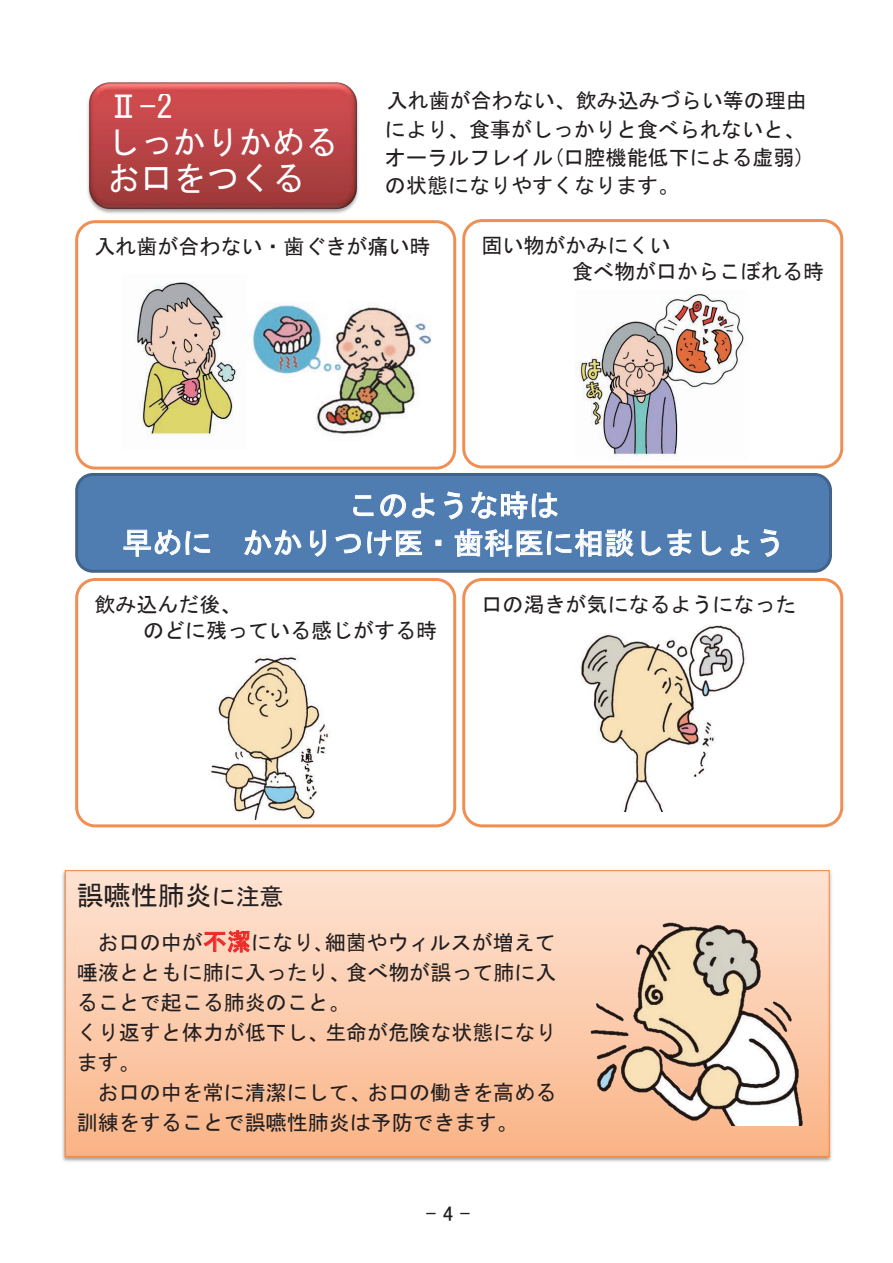
<style>
.page{position:relative;width:893px;height:1263px;background:#fff}
.page>*{position:absolute;margin:0;border:0;box-sizing:border-box;transform-origin:0 0}
.t1{font:33px/35.8px "MS Gothic";color:#fff}
.t2{font:30px/37.5px "MS Gothic";color:#fff;text-align:center}
.t3{font:27px "MS Gothic";color:#231f20}
.t4{font:21px/30px "MS Gothic";color:#231f20}
.t5{font:21px "MS P Gothic";color:#231f20}
.s1{font-size:24px}
.s2{font-size:24px;color:#ee2a29}
</style>
<div class="page">
<img style="left:87px;top:82px;width:272px;height:132px">
<div style="left:75px;top:220px;width:381px;height:250px;border:3px solid #f08f54;border-radius:19px"></div>
<div style="left:462px;top:219px;width:381px;height:249px;border:3px solid #f08f54;border-radius:19px"></div>
<div style="left:75px;top:578px;width:381px;height:249px;border:3px solid #f08f54;border-radius:19px"></div>
<div style="left:462px;top:578px;width:381px;height:249px;border:3px solid #f08f54;border-radius:19px"></div>
<div style="left:77px;top:474px;width:753px;height:97px;background:#4f7db1;border-radius:16px"></div>
<div style="left:75px;top:473px;width:757px;height:100px;border:3px solid #416389;border-radius:16px"></div>
<svg style="left:353px;top:495px;width:21px;height:21px"></svg>
<svg style="left:380px;top:494px;width:26px;height:24px"></svg>
<svg style="left:412px;top:492px;width:23px;height:26px"></svg>
<svg style="left:444px;top:491px;width:19px;height:29px"></svg>
<svg style="left:471px;top:491px;width:87px;height:28px"></svg>
<svg style="left:123px;top:529px;width:87px;height:28px"></svg>
<svg style="left:244px;top:529px;width:58px;height:26px"></svg>
<svg style="left:310px;top:529px;width:17px;height:28px"></svg>
<svg style="left:335px;top:533px;width:26px;height:21px"></svg>
<svg style="left:367px;top:530px;width:55px;height:27px"></svg>
<svg style="left:435px;top:540px;width:6px;height:6px"></svg>
<svg style="left:454px;top:528px;width:180px;height:29px"></svg>
<svg style="left:641px;top:529px;width:51px;height:27px"></svg>
<svg style="left:702px;top:530px;width:20px;height:26px"></svg>
<svg style="left:730px;top:534px;width:20px;height:23px"></svg>
<svg style="left:760px;top:529px;width:19px;height:28px"></svg>
<svg style="left:67px;top:872px;width:761px;height:283px;background:#fbc8a7"></svg>
<img style="left:66px;top:876px;width:763px;height:274px">
<svg style="left:203px;top:930px;width:47px;height:52px;background:#fabaa4"></svg>
<img style="left:136px;top:282px;width:101px;height:154px">
<img style="left:575px;top:294px;width:170px;height:162px">
<img style="left:210px;top:656px;width:119px;height:163px">
<img style="left:581px;top:625px;width:166px;height:186px">
<img style="left:587px;top:905px;width:221px;height:220px">
<img style="left:252px;top:304px;width:180px;height:131px">
<h1 class="t1" style="left:107px;top:88px;width:233px">Ⅱ-2<br>しっかりかめるお口をつくる</h1>
<p class="t4" style="left:385px;top:86px;width:423px;line-height:28.5px;text-align:justify">入れ歯が合わない、飲み込みづらい等の理由により、食事がしっかりと食べられないと、オーラルフレイル(口腔機能低下による虚弱)の状態になりやすくなります。</p>
<p class="t4" style="left:94px;top:232px;width:338px">入れ歯が合わない・歯ぐきが痛い時</p>
<p class="t4" style="left:572px;top:233px;width:254px;line-height:25.5px;text-indent:-91px">固い物がかみにくい<br>食べ物が口からこぼれる時</p>
<h2 class="t2" style="left:122px;top:487px;width:664px">このような時は<br>早めに かかりつけ医・歯科医に相談しましょう</h2>
<p class="t4" style="left:143px;top:592px;width:296px;line-height:25.5px;text-indent:-49px">飲み込んだ後、<br>のどに残っている感じがする時</p>
<p class="t4" style="left:481px;top:589px;width:317px">口の渇きが気になるようになった</p>
<p class="t3" style="left:77px;top:882px;width:208px">誤嚥性肺炎<span class="s1">に注意</span></p>
<p class="t4" style="left:77px;top:927px;width:481px;text-indent:21px">お口の中が<span class="s2">不潔</span>になり､細菌やウィルスが増えて唾液とともに肺に入ったり、食べ物が誤って肺に入ることで起こる肺炎のこと。<br>くり返すと体力が低下し、生命が危険な状態になります。</p>
<p class="t4" style="left:77px;top:1077px;width:481px;text-indent:21px">お口の中を常に清潔にして、お口の働きを高める訓練をすることで誤嚥性肺炎は予防できます。</p>
<p class="t5" style="left:426px;top:1203px;width:46px">- 4 -</p>
</div>
